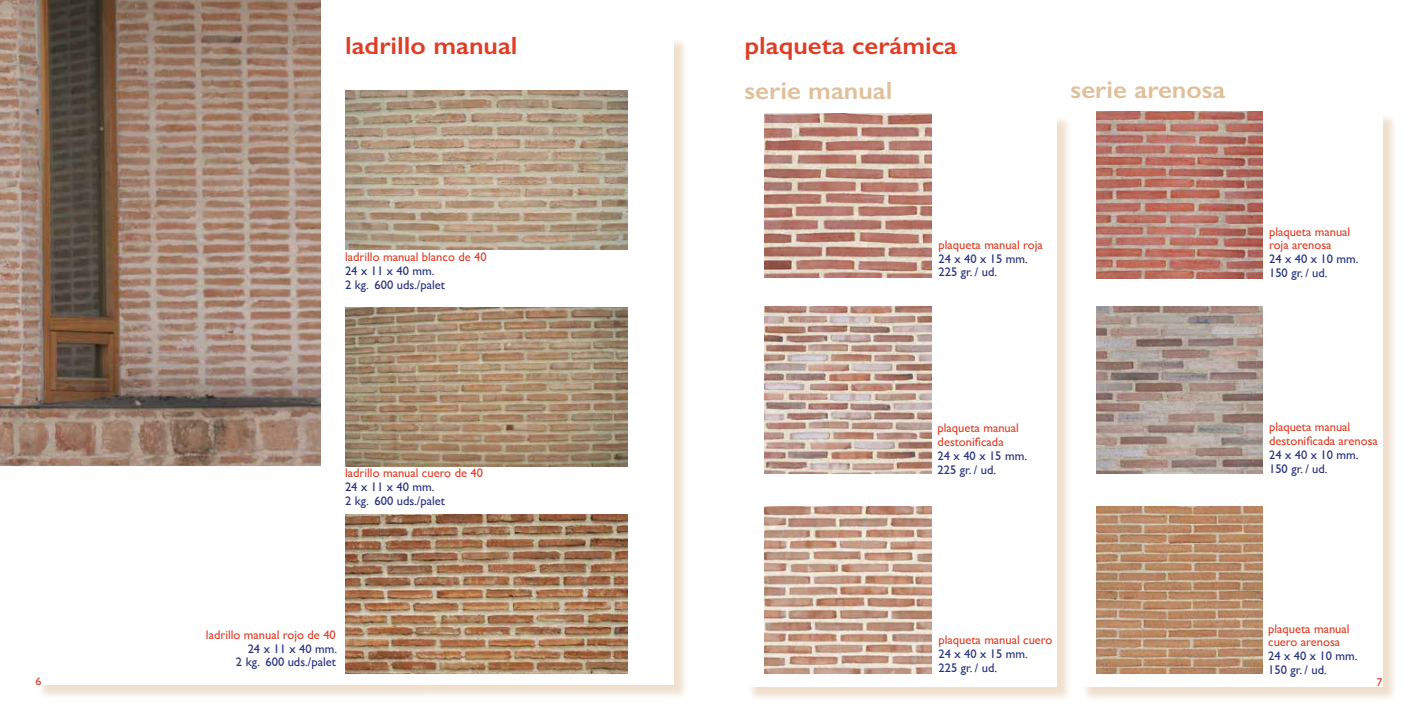
<style>
.page{position:relative;width:1418px;height:709px;background:#fff}
.page>*{position:absolute;margin:0;border:0;box-sizing:border-box;transform-origin:0 0}
.t1{font:600 25px "Gill Sans";color:#e03d25;scale:1.07 1}
.t2{font:600 25px "Gill Sans";color:#e0c09b;scale:1.07 1}
.t3{font:12.5px/13.8px "Gill Sans";color:#e03d25}
.t4{font:12.5px/13.8px "Gill Sans";color:#232f7f}
.t5{font:11.25px "Gill Sans";color:#e03d25;scale:1.07 1}
</style>
<div class="page">
<img style="left:345px;top:91px;width:283px;height:159px">
<img style="left:345px;top:307px;width:283px;height:159px">
<img style="left:345px;top:514px;width:283px;height:159px">
<img style="left:0;top:0;width:320px;height:465px">
<img style="left:765px;top:113px;width:166px;height:164px">
<img style="left:764px;top:306px;width:167px;height:167px">
<img style="left:764px;top:506px;width:167px;height:167px">
<img style="left:1096px;top:112px;width:166px;height:166px">
<img style="left:1096px;top:306px;width:166px;height:167px">
<img style="left:1096px;top:507px;width:166px;height:166px">
<h1 class="t1" style="left:345px;top:30px;width:163px">ladrillo manual</h1>
<p class="t3" style="left:345px;top:250px;width:143px">ladrillo manual blanco de 40</p>
<p class="t4" style="left:345px;top:264px;width:101px">24 x 11 x 40 mm.<br>2 kg. 600 uds./palet</p>
<p class="t3" style="left:345px;top:466px;width:139px">ladrillo manual cuero de 40</p>
<p class="t4" style="left:345px;top:480px;width:101px">24 x 11 x 40 mm.<br>2 kg. 600 uds./palet</p>
<h1 class="t1" style="left:744px;top:30px;width:200px">plaqueta cerámica</h1>
<h1 class="t2" style="left:744px;top:75px;width:140px">serie manual</h1>
<h1 class="t2" style="left:1070px;top:74px;width:146px">serie arenosa</h1>
<p class="t3" style="left:938px;top:237px;width:106px">plaqueta manual roja</p>
<p class="t4" style="left:938px;top:251px;width:91px">24 x 40 x 15 mm.<br>225 gr. / ud.</p>
<p class="t3" style="left:1269px;top:224px;width:83px">plaqueta manual roja arenosa</p>
<p class="t4" style="left:1269px;top:252px;width:91px">24 x 40 x 10 mm.<br>150 gr. / ud.</p>
<p class="t3" style="left:937px;top:421px;width:83px">plaqueta manual destonificada</p>
<p class="t4" style="left:937px;top:448px;width:91px">24 x 40 x 15 mm.<br>225 gr. / ud.</p>
<p class="t3" style="left:1269px;top:420px;width:110px">plaqueta manual destonificada arenosa</p>
<p class="t4" style="left:1269px;top:447px;width:91px">24 x 40 x 10 mm.<br>150 gr. / ud.</p>
<p class="t3" style="left:1268px;top:621px;width:83px">plaqueta manual cuero arenosa</p>
<p class="t4" style="left:1268px;top:649px;width:91px">24 x 40 x 10 mm.<br>150 gr. / ud.</p>
<p class="t3" style="left:206px;top:627px;width:131px">ladrillo manual rojo de 40</p>
<p class="t4" style="left:236px;top:641px;width:103px;text-align:right">24 x 11 x 40 mm.<br>2 kg. 600 uds./palet</p>
<p class="t3" style="left:938px;top:633px;width:115px">plaqueta manual cuero</p>
<p class="t4" style="left:938px;top:646px;width:91px">24 x 40 x 15 mm.<br>225 gr. / ud.</p>
<p class="t5" style="left:35px;top:674px;width:7px">6</p>
<p class="t5" style="left:1376px;top:676px;width:7px">7</p>
</div>
